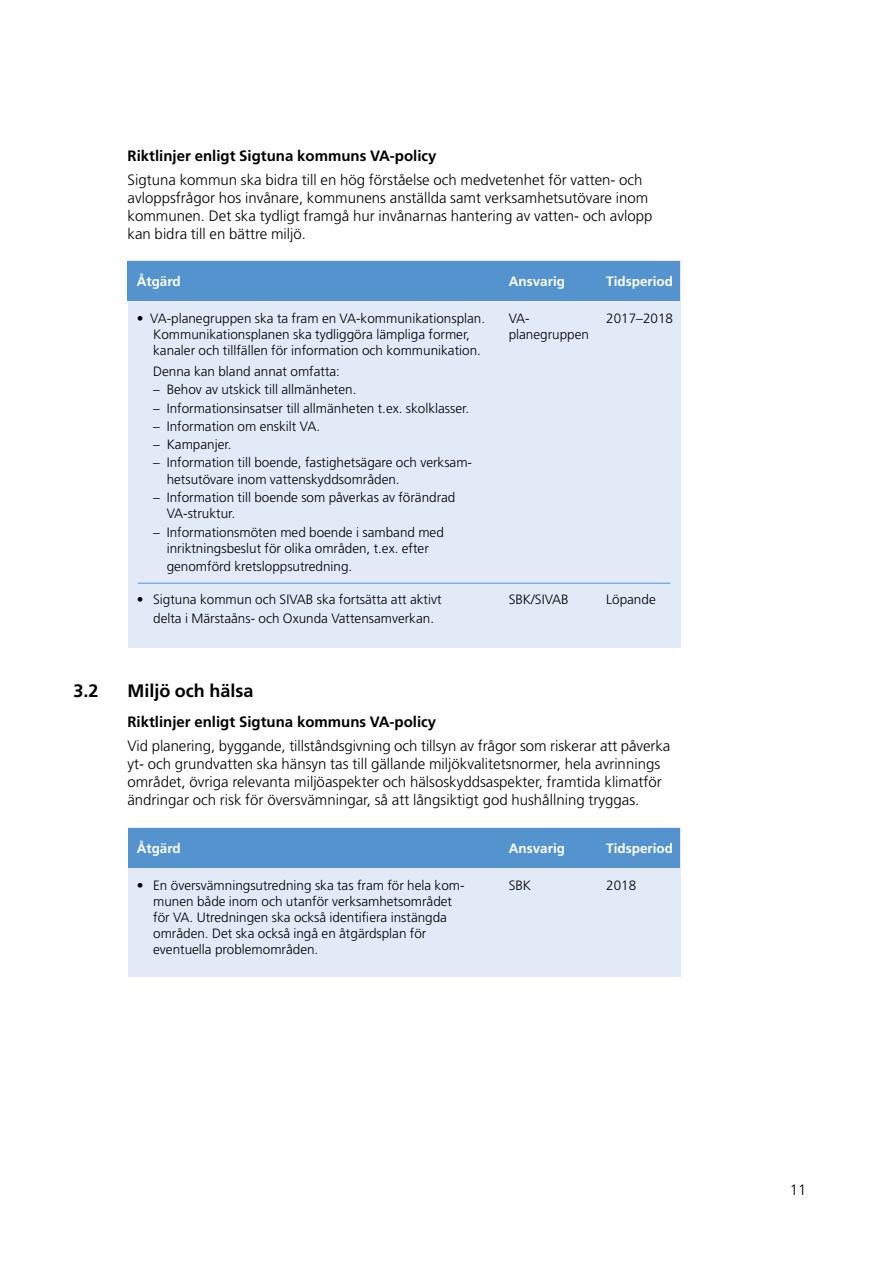
<style>
.page{position:relative;width:893px;height:1263px;background:#fff}
.page>*{position:absolute;margin:0;border:0;box-sizing:border-box;transform-origin:0 0}
.t1{font:700 18px "Frutiger";color:#000}
.t2{font:300 15px/18px "Frutiger";color:#000}
.t3{font:700 15px "Frutiger";color:#000}
.t4{font:300 13.5px/16.2px "Frutiger";color:#000}
.t5{font:700 13.5px "Frutiger";color:#fff}
</style>
<div class="page">
<div style="left:128px;top:260px;width:552px;height:388px;background:#e2e9f7"></div>
<div style="left:128px;top:261px;width:552px;height:40px;background:#5593cf"></div>
<hr style="left:138px;top:583px;width:532px;height:1px;background:#5593cf">
<div style="left:128px;top:827px;width:552px;height:150px;background:#e2e9f7"></div>
<div style="left:128px;top:828px;width:552px;height:39px;background:#5593cf"></div>
<p class="t3" style="left:128px;top:147px;width:310px">Riktlinjer enligt Sigtuna kommuns VA-policy</p>
<p class="t2" style="left:128px;top:171px;width:526px">Sigtuna kommun ska bidra till en hög förståelse och medvetenhet för vatten- och avloppsfrågor hos invånare, kommunens anställda samt verksamhetsutövare inom kommunen. Det ska tydligt framgå hur invånarnas hantering av vatten- och avlopp kan bidra till en bättre miljö.</p>
<p class="t5" style="left:137px;top:274px;width:46px">Åtgärd</p>
<p class="t5" style="left:509px;top:274px;width:58px">Ansvarig</p>
<p class="t5" style="left:606px;top:274px;width:68px">Tidsperiod</p>
<p class="t4" style="left:137px;top:310px;width:350px">• VA-planegruppen ska ta fram en VA-kommunikationsplan.</p>
<p class="t4" style="left:509px;top:310px;width:23px">VA-</p>
<p class="t4" style="left:606px;top:310px;width:68px">2017–2018</p>
<p class="t4" style="left:153px;top:326px;width:318px">Kommunikationsplanen ska tydliggöra lämpliga former,</p>
<p class="t4" style="left:509px;top:326px;width:82px">planegruppen</p>
<p class="t4" style="left:153px;top:340px;width:329px;line-height:20.4px">kanaler och tillfällen för information och kommunikation.<br>Denna kan bland annat omfatta:</p>
<p class="t4" style="left:153px;top:381px;width:205px">– Behov av utskick till allmänheten.</p>
<p class="t4" style="left:153px;top:400px;width:317px">– Informationsinsatser till allmänheten t.ex. skolklasser.</p>
<p class="t4" style="left:153px;top:418px;width:168px">– Information om enskilt VA.</p>
<p class="t4" style="left:153px;top:436px;width:80px">– Kampanjer.</p>
<p class="t4" style="left:167px;top:455px;width:307px;text-indent:-14px">– Information till boende, fastighetsägare och verksam&shy;hetsutövare inom vattenskyddsområden.</p>
<p class="t4" style="left:167px;top:489px;width:290px;text-indent:-14px">– Information till boende som påverkas av förändrad<br>VA-struktur.</p>
<p class="t4" style="left:153px;top:524px;width:292px;text-align:center">– Informationsmöten med boende i samband med inriktningsbeslut för olika områden, t.ex. efter</p>
<p class="t4" style="left:167px;top:558px;width:187px">genomförd kretsloppsutredning.</p>
<p class="t4" style="left:137px;top:591px;width:306px">• Sigtuna kommun och SIVAB ska fortsätta att aktivt</p>
<p class="t4" style="left:509px;top:591px;width:62px">SBK/SIVAB</p>
<p class="t4" style="left:606px;top:591px;width:51px">Löpande</p>
<p class="t4" style="left:153px;top:610px;width:282px">delta i Märstaåns- och Oxunda Vattensamverkan.</p>
<h1 class="t1" style="left:73px;top:680px;width:27px">3.2</h1>
<h1 class="t1" style="left:127px;top:680px;width:127px">Miljö och hälsa</h1>
<p class="t3" style="left:127px;top:713px;width:310px">Riktlinjer enligt Sigtuna kommuns VA-policy</p>
<p class="t2" style="left:127px;top:737px;width:545px">Vid planering, byggande, tillståndsgivning och tillsyn av frågor som riskerar att påverka yt- och grundvatten ska hänsyn tas till gällande miljökvalitetsnormer, hela avrinnings området, övriga relevanta miljöaspekter och hälsoskyddsaspekter, framtida klimatför ändringar och risk för översvämningar, så att långsiktigt god hushållning tryggas.</p>
<p class="t5" style="left:137px;top:840px;width:46px">Åtgärd</p>
<p class="t5" style="left:509px;top:840px;width:58px">Ansvarig</p>
<p class="t5" style="left:606px;top:840px;width:68px">Tidsperiod</p>
<p class="t4" style="left:137px;top:877px;width:329px">• En översvämningsutredning ska tas fram för hela kom-</p>
<p class="t4" style="left:509px;top:877px;width:24px">SBK</p>
<p class="t4" style="left:606px;top:877px;width:32px">2018</p>
<p class="t4" style="left:153px;top:893px;width:300px">munen både inom och utanför verksamhets området för VA. Utredningen ska också identifiera instängda områden. Det ska också ingå en åtgärdsplan för eventuella problemområden.</p>
<p class="t2" style="left:790px;top:1181px;width:18px">11</p>
</div>
